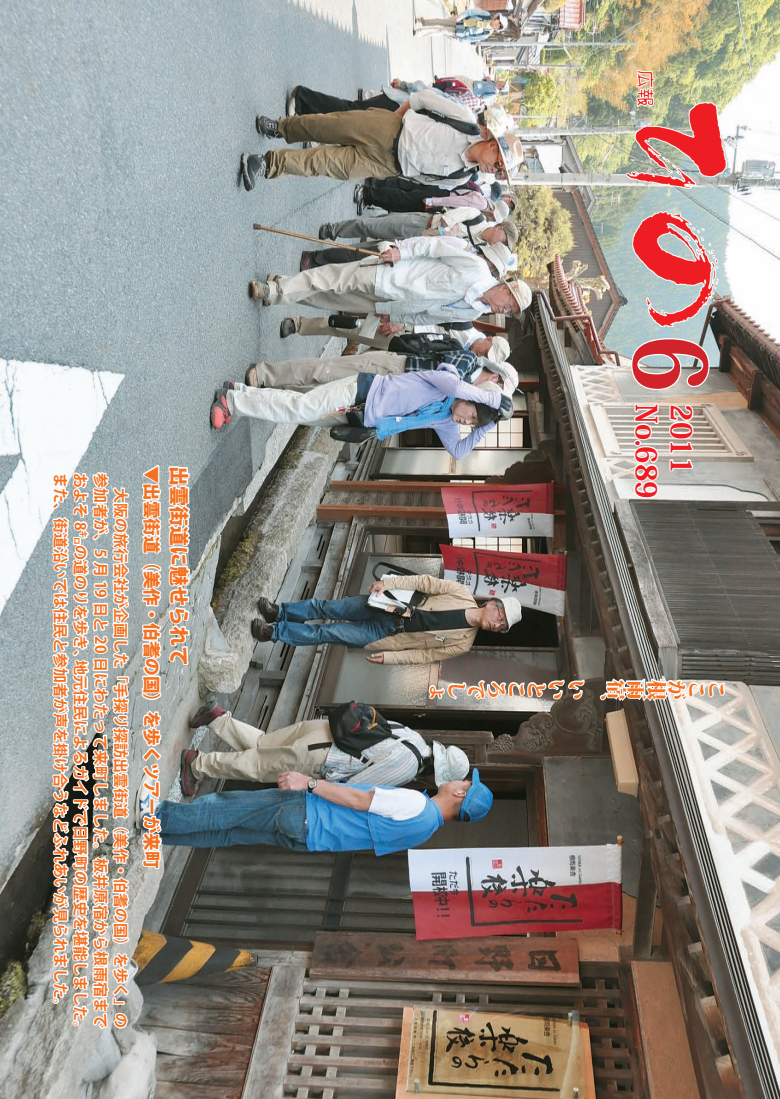
<style>
.page{position:relative;width:780px;height:1099px;background:#fff}
.page>*{position:absolute;margin:0;border:0;box-sizing:border-box;transform-origin:0 0}
.t1{font:800 99.75px "Koz Min Pro";color:#d1232a;scale:.9 1}
.t2{font:800 28.75px/35px "Koz Min Pro";color:#ee1d23;scale:.95 1}
.t3{font:800 20px/20px "Koz Min Pro";color:#f37121;text-align:justify}
.t4{font:800 20px "Koz Go Pro";color:#f37121}
.t5{font:800 17.5px "Koz Go Pro";color:#f37121}
.t6{font:700 15px "Koz Go Pro";color:#f37121}
.t7{font:700 15px "Koz Go Pro";letter-spacing:.035em;color:#f37121}
</style>
<div class="page">
<img style="left:0;top:0;width:780px;height:1098px">
<img style="left:626px;top:71px;width:100px;height:255px">
<svg style="left:629px;top:337px;width:81px;height:54px"></svg>
<svg style="left:667px;top:403px;width:28px;height:69px"></svg>
<svg style="left:632px;top:402px;width:27px;height:98px"></svg>
<svg style="left:140px;top:462px;width:53px;height:408px"></svg>
<svg style="left:48px;top:468px;width:83px;height:563px"></svg>
<svg style="left:598px;top:676px;width:128px;height:29px"></svg>
<svg style="left:427px;top:677px;width:159px;height:55px;background:#79756e"></svg>
<p class="t6" style="left:90px;top:473px;width:194px;rotate:90deg">およそ 8㌔の道のりを歩き、</p>
<p class="t7" style="left:110px;top:473px;width:557px;rotate:90deg">参加者が、5 月 19 日と 20 日にわたって来町しました。板井原宿から根雨宿まで</p>
<p class="t6" style="left:70px;top:473px;width:541px;rotate:90deg">また、街道沿いでは住民と参加者が声を掛け合うなどふれあいが見られました。</p>
<p class="t6" style="left:130px;top:488px;width:541px;rotate:90deg">大阪の旅行会社が企画した「手探り探訪出雲街道（美作・伯耆の国）を歩く」の</p>
<p class="t6" style="left:90px;top:660px;width:376px;rotate:90deg">地元住民によるガイドで日野町の歴史を堪能しました。</p>
<p class="t5" style="left:163px;top:465px;width:404px;rotate:90deg">▼出雲街道（美作・伯耆の国）を歩くツアーが来町</p>
<h3 class="t4" style="left:192px;top:465px;width:201px;rotate:90deg">出雲街道に魅せられて</h3>
<h1 class="t1" style="left:744px;top:335px;width:66px;rotate:90deg">6</h1>
<h2 class="t2" style="left:700px;top:404px;width:101px;rotate:90deg">2011<br>No.689</h2>
<h3 class="t3" style="left:587px;top:679px;width:21px;rotate:90deg">いいところでしょ</h3>
<h3 class="t3" style="left:727px;top:679px;width:22px;text-align:left;rotate:90deg">ここが根雨宿</h3>
<h3 class="t3" style="left:607px;top:679px;width:22px;rotate:90deg">、</h3>
</div>
